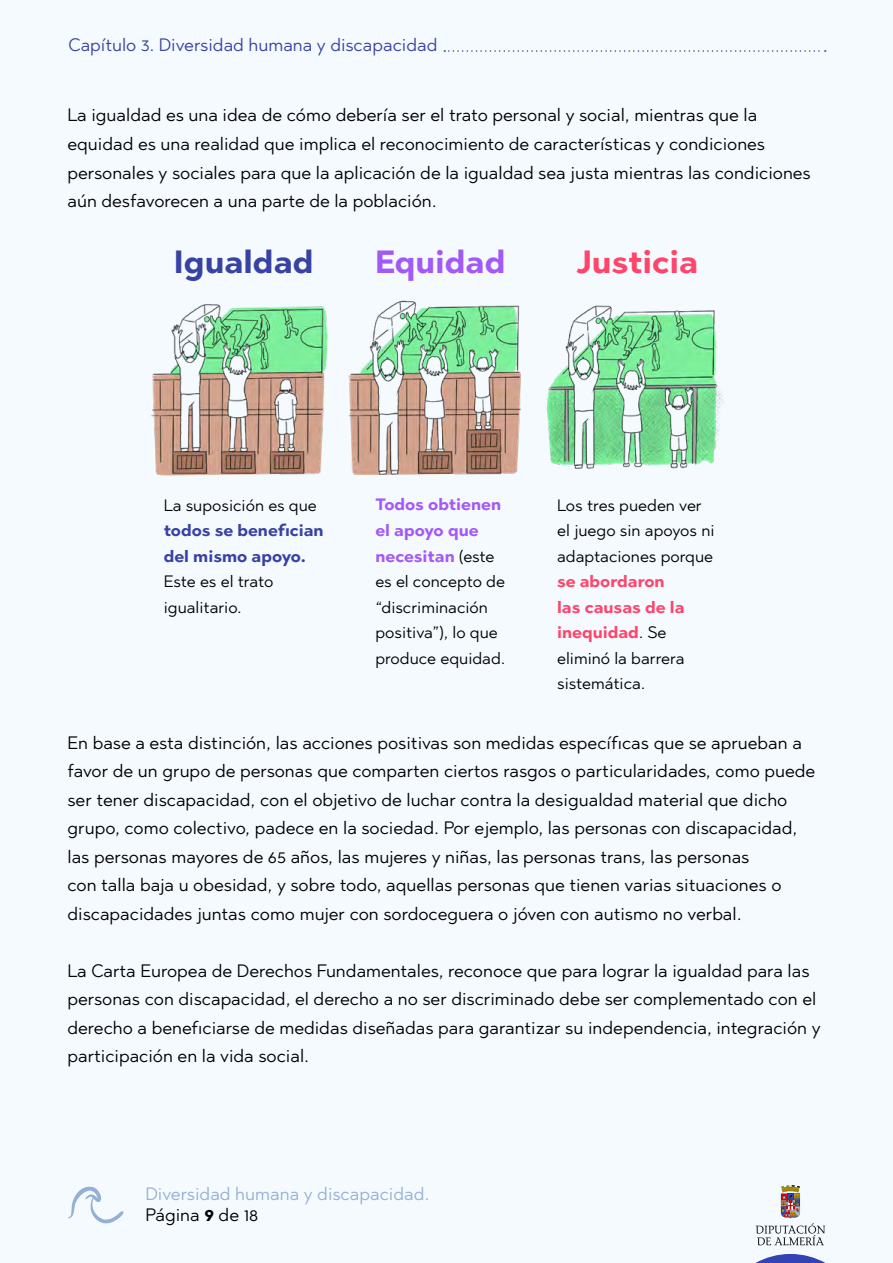
<style>
.page{position:relative;width:893px;height:1263px;background:#f5faff}
.page>*{position:absolute;margin:0;border:0;box-sizing:border-box;transform-origin:0 0}
.t1{font:700 32.1px "Abrade";color:#3842a3}
.t2{font:700 32.1px "Abrade";color:#ff456b}
.t3{font:700 32.1px "Abrade";color:#a359f7}
.t4{font:18px/28.5px "Abrade";color:#000}
.t5{font:18px "Abrade";color:#3842a3}
.t6{font:18px "Abrade";color:#94b0d6}
.t7{font:16.5px/25.5px "Abrade";color:#000}
.t8{font:700 16.5px/25.5px "Abrade";color:#3842a3}
.s1{font-weight:400;color:#000}
.s2{font-weight:700;color:#a359f7}
.s3{font-weight:700;color:#ff456b}
.s4{font-weight:700}
</style>
<div class="page">
<svg style="left:444px;top:50px;width:382px;height:2px"></svg>
<svg style="left:68px;top:1186px;width:56px;height:38px"></svg>
<svg style="left:755px;top:1254px;width:70px;height:9px"></svg>
<svg style="left:756px;top:1185px;width:69px;height:60px"></svg>
<img style="left:151px;top:300px;width:573px;height:176px">
<p class="t5" style="left:68px;top:33px;width:370px">Capítulo 3. Diversidad humana y discapacidad</p>
<p class="t4" style="left:68px;top:101px;width:745px">La igualdad es una idea de cómo debería ser el trato personal y social, mientras que la equidad es una realidad que implica el reconocimiento de características y condiciones personales y sociales para que la aplicación de la igualdad sea justa mientras las condiciones aún desfavorecen a una parte de la población.</p>
<p class="t1" style="left:174px;top:240px;width:141px">Igualdad</p>
<p class="t3" style="left:375px;top:240px;width:132px">Equidad</p>
<p class="t2" style="left:576px;top:240px;width:124px">Justicia</p>
<p class="t8" style="left:164px;top:492px;width:161px"><span class="s1">La suposición es que </span>todos se benefician del mismo apoyo.</p>
<p class="t7" style="left:164px;top:568px;width:111px">Este es el trato igualitario.</p>
<p class="t7" style="left:375px;top:492px;width:132px"><span class="s2">Todos obtienen el apoyo que necesitan</span> (este es el concepto de “discriminación positiva”), lo que produce equidad.</p>
<p class="t7" style="left:557px;top:492px;width:159px">Los tres pueden ver el juego sin apoyos ni adaptaciones porque <span class="s3">se abordaron<br>las causas de la inequidad</span>. Se eliminó la barrera sistemática.</p>
<p class="t4" style="left:68px;top:728px;width:749px">En base a esta distinción, las acciones positivas son medidas específicas que se aprueban a favor de un grupo de personas que comparten ciertos rasgos o particularidades, como puede ser tener discapacidad, con el objetivo de luchar contra la desigualdad material que dicho grupo, como colectivo, padece en la sociedad. Por ejemplo, las personas con discapacidad, las personas mayores de 65 años, las mujeres y niñas, las personas trans, las personas<br>con talla baja u obesidad, y sobre todo, aquellas personas que tienen varias situaciones o discapacidades juntas como mujer con sordoceguera o jóven con autismo no verbal.</p>
<p class="t4" style="left:68px;top:956px;width:755px">La Carta Europea de Derechos Fundamentales, reconoce que para lograr la igualdad para las personas con discapacidad, el derecho a no ser discriminado debe ser complementado con el derecho a beneficiarse de medidas diseñadas para garantizar su independencia, integración y participación en la vida social.</p>
<p class="t6" style="left:145px;top:1181px;width:285px">Diversidad humana y discapacidad.</p>
<p class="t4" style="left:145px;top:1200px;width:114px">Página <span class="s4">9</span> de 18</p>
</div>
